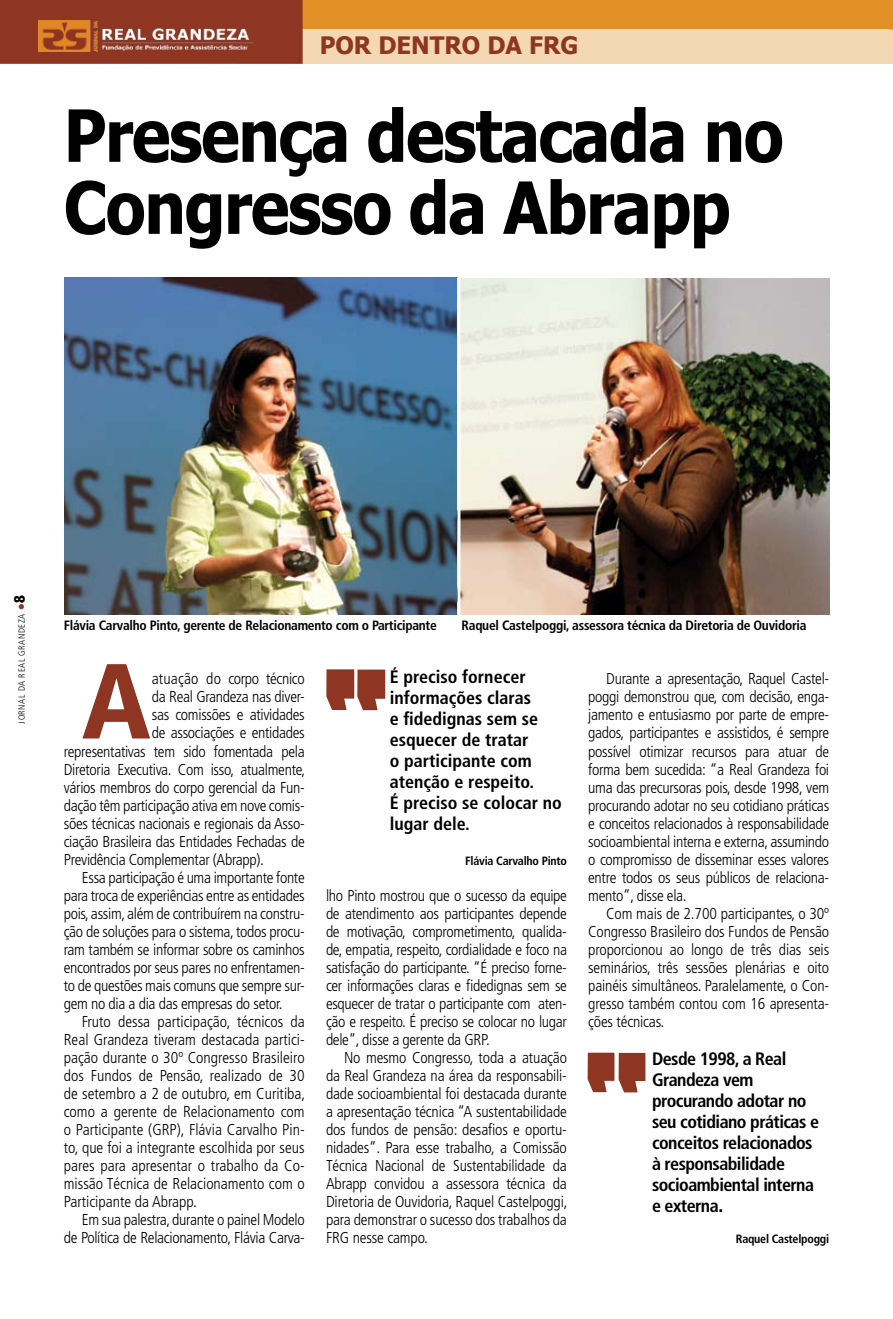
<style>
.page{position:relative;width:893px;height:1319px;background:#fff}
.page>*{position:absolute;margin:0;border:0;box-sizing:border-box;transform-origin:0 0}
.t1{font:900 condensed 106.35px "Frutiger";color:#8f3622}
.t2{font:700 72px/72px "Tahoma";letter-spacing:-.02em;color:#000;scale:.9 1}
.t3{font:700 24px "Tahoma";color:#8f3622}
.t4{font:700 condensed 18px/21px "Frutiger";letter-spacing:-.03em;color:#000}
.t5{font:700 condensed 18px/21px "Frutiger";color:#000}
.t6{font:300 condensed 15.75px/18px "Frutiger";letter-spacing:-.02em;color:#000;text-align:justify}
.t7{font:300 condensed 15.75px "Frutiger";color:#000}
.t8{font:700 condensed 13.5px "Frutiger";letter-spacing:-.02em;color:#000}
.t9{font:700 condensed 12px "Frutiger";letter-spacing:-.02em;color:#000}
.t10{font:300 condensed 9px "Frutiger";letter-spacing:.06em;color:#000}
.s1{color:#8f3622}
.s2{font-size:21px}
</style>
<div class="page">
<svg style="left:0;top:0;width:893px;height:64px"></svg>
<svg style="left:326px;top:669px;width:59px;height:41px"></svg>
<img style="left:64px;top:277px;width:765px;height:337px">
<svg style="left:587px;top:1052px;width:59px;height:41px"></svg>
<hr style="left:457px;top:277px;width:3px;height:340px;background:#fff">
<h3 class="t3" style="left:320px;top:28px;width:18px">por</h3>
<h3 class="t3" style="left:378px;top:28px;width:70px">dentro</h3>
<h3 class="t3" style="left:487px;top:28px;width:58px">da frg</h3>
<h2 class="t2" style="left:64px;top:95px;width:801px">Presença destacada no<br>Congresso da Abrapp</h2>
<p class="t10" style="left:17px;top:723px;width:121px;rotate:-90deg">Jornal da Real Grandeza <span class="s1">●</span></p>
<p class="t8" style="left:64px;top:617px;width:375px">Flávia Carvalho Pinto, gerente de Relacionamento com o Participante</p>
<p class="t8" style="left:462px;top:617px;width:346px">Raquel Castelpoggi, assessora técnica da Diretoria de Ouvidoria</p>
<h1 class="t1" style="left:82px;top:637px;width:70px">A</h1>
<p class="t6" style="left:152px;top:670px;width:154px">atuação do corpo técnico</p>
<p class="t6" style="left:152px;top:688px;width:154px">da Real Grandeza nas diver-</p>
<p class="t6" style="left:152px;top:706px;width:154px">sas comissões e atividades</p>
<p class="t6" style="left:152px;top:724px;width:154px">de associações e entidades</p>
<p class="t6" style="left:64px;top:742px;width:242px">representativas tem sido fomentada pela</p>
<p class="t6" style="left:64px;top:760px;width:243px">Diretoria Executiva. Com isso, atualmente,</p>
<p class="t6" style="left:64px;top:778px;width:242px">vários membros do corpo gerencial da Fun-</p>
<p class="t6" style="left:64px;top:796px;width:242px">dação têm participação ativa em nove comis-</p>
<p class="t6" style="left:64px;top:814px;width:242px">sões técnicas nacionais e regionais da Asso-</p>
<p class="t6" style="left:64px;top:832px;width:242px">ciação Brasileira das Entidades Fechadas de</p>
<p class="t6" style="left:64px;top:850px;width:202px">Previdência Complementar (Abrapp).</p>
<p class="t6" style="left:82px;top:868px;width:224px">Essa participação é uma importante fonte</p>
<p class="t6" style="left:64px;top:886px;width:242px">para troca de experiências entre as entidades</p>
<p class="t6" style="left:64px;top:904px;width:242px">pois, assim, além de contribuírem na constru-</p>
<p class="t6" style="left:64px;top:922px;width:242px">ção de soluções para o sistema, todos procu-</p>
<p class="t6" style="left:64px;top:940px;width:242px">ram também se informar sobre os caminhos</p>
<p class="t6" style="left:64px;top:958px;width:242px">encontrados por seus pares no enfrentamen-</p>
<p class="t6" style="left:64px;top:976px;width:242px">to de questões mais comuns que sempre sur-</p>
<p class="t6" style="left:64px;top:994px;width:220px">gem no dia a dia das empresas do setor.</p>
<p class="t7" style="left:82px;top:1012px;width:224px">Fruto dessa participação, técnicos da</p>
<p class="t7" style="left:64px;top:1030px;width:242px">Real Grandeza tiveram destacada partici-</p>
<p class="t7" style="left:64px;top:1048px;width:242px">pação durante o 30º Congresso Brasileiro</p>
<p class="t7" style="left:64px;top:1066px;width:242px">dos Fundos de Pensão, realizado de 30</p>
<p class="t7" style="left:64px;top:1084px;width:243px">de setembro a 2 de outubro, em Curitiba,</p>
<p class="t7" style="left:64px;top:1102px;width:242px">como a gerente de Relacionamento com</p>
<p class="t7" style="left:64px;top:1120px;width:242px">o Participante (GRP), Flávia Carvalho Pin-</p>
<p class="t7" style="left:64px;top:1138px;width:242px">to, que foi a integrante escolhida por seus</p>
<p class="t7" style="left:64px;top:1156px;width:242px">pares para apresentar o trabalho da Co-</p>
<p class="t7" style="left:64px;top:1174px;width:242px">missão Técnica de Relacionamento com o</p>
<p class="t7" style="left:64px;top:1192px;width:135px">Participante da Abrapp.</p>
<p class="t6" style="left:82px;top:1210px;width:224px">Em sua palestra, durante o painel Modelo</p>
<p class="t6" style="left:64px;top:1228px;width:242px">de Política de Relacionamento, Flávia Carva-</p>
<p class="t5" style="left:390px;top:665px;width:173px">É preciso fornecer informações claras<br>e fidedignas sem se esquecer de tratar<br>o participante com atenção e respeito.<br>É preciso se colocar no lugar dele.</p>
<p class="t9" style="left:465px;top:853px;width:103px">Flávia Carvalho Pinto</p>
<p class="t6" style="left:326px;top:886px;width:242px">lho Pinto mostrou que o sucesso da equipe de atendimento aos participantes depende de motivação, comprometimento, qualida&shy;de, empatia, respeito, cordialidade e foco na satisfação do participante. “É preciso forne&shy;cer informações claras e fidedignas sem se esquecer de tratar o participante com aten&shy;ção e respeito. É preciso se colocar no lugar dele”, disse a gerente da GRP.</p>
<p class="t6" style="left:326px;top:1048px;width:243px;text-indent:18px">No mesmo Congresso, toda a atuação da Real Grandeza na área da responsabili&shy;dade socioambiental foi destacada durante a apresentação técnica “A sustentabilidade dos fundos de pensão: desafios e oportu&shy;nidades”. Para esse trabalho, a Comissão Técnica Nacional de Sustentabilidade da Abrapp convidou a assessora técnica da Diretoria de Ouvidoria, Raquel Castelpoggi, para demonstrar o sucesso dos trabalhos da FRG nesse campo.</p>
<p class="t6" style="left:588px;top:670px;width:242px;text-indent:18px">Durante a apresentação, Raquel Castel&shy;poggi demonstrou que, com decisão, enga&shy;jamento e entusiasmo por parte de empre&shy;gados, participantes e assistidos, é sempre possível otimizar recursos para atuar de forma bem sucedida: “a Real Grandeza foi uma das precursoras pois, desde 1998, vem procurando adotar no seu cotidiano práticas e conceitos relacionados à responsabilidade socioambiental interna e externa, assumindo o compromisso de disseminar esses valores entre todos os seus públicos de relaciona&shy;mento”, disse ela.</p>
<p class="t6" style="left:588px;top:904px;width:242px;text-indent:18px">Com mais de 2.700 participantes, o 30º Congresso Brasileiro dos Fundos de Pensão proporcionou ao longo de três dias seis seminários, três sessões plenárias e oito painéis simultâneos. Paralelamente, o Con&shy;gresso também contou com 16 apresenta&shy;ções técnicas.</p>
<p class="t4" style="left:652px;top:1048px;width:169px">Desde 1998, a Real<br>Grandeza vem procurando adotar no seu cotidiano práticas e conceitos relacionados à responsabilidade socioambiental interna e externa<span class="s2">.</span></p>
<p class="t9" style="left:736px;top:1231px;width:95px">Raquel Castelpoggi</p>
</div>
